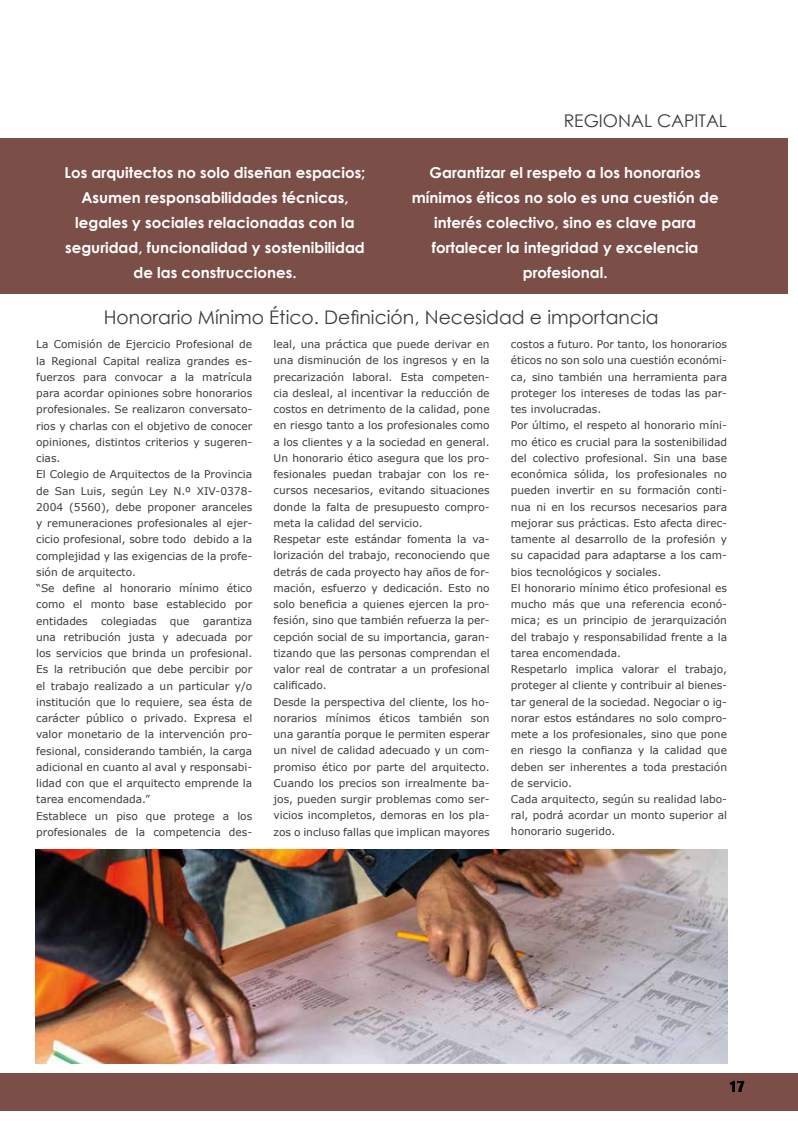
<style>
.page{position:relative;width:798px;height:1134px;background:#fff}
.page>*{position:absolute;margin:0;border:0;box-sizing:border-box;transform-origin:0 0}
.t1{font:18.75px "Century Gothic";color:#3c3c3b}
.t2{font:17.5px "Century Gothic";color:#3c3c3b}
.t3{font:700 15px/25px "Century Gothic";color:#fff;text-align:center}
.t4{font:900 condensed 15px "Helvetica LT Std";color:#000}
.t5{font:10.62px/16.2px "Verdana";color:#3c3c3b}
</style>
<div class="page">
<div style="left:0;top:1073px;width:797px;height:38px;background:#7b4e48"></div>
<div style="left:0;top:138px;width:787px;height:155px;background:#7b4e48"></div>
<img style="left:35px;top:850px;width:691px;height:213px">
<h2 class="t2" style="left:563px;top:108px;width:165px">REGIONAL CAPITAL</h2>
<h3 class="t3" style="left:65px;top:159px;width:302px">Los arquitectos no solo diseñan espacios; Asumen responsabilidades técnicas, legales y sociales relacionadas con la seguridad, funcionalidad y sostenibilidad de las construcciones.</h3>
<h3 class="t3" style="left:411px;top:159px;width:308px">Garantizar el respeto a los honorarios mínimos éticos no solo es una cuestión de interés colectivo, sino es clave para fortalecer la integridad y excelencia profesional.</h3>
<h1 class="t1" style="left:104px;top:304px;width:556px">Honorario Mínimo Ético. Definición, Necesidad e importancia</h1>
<p class="t5" style="left:36px;top:336px;width:217px">La Comisión de Ejercicio Profesional de la Regional Capital realiza grandes es&shy;fuerzos para convocar a la matrícula para acordar opiniones sobre honorarios profesionales. Se realizaron conversato&shy;rios y charlas con el objetivo de conocer opiniones, distintos criterios y sugeren&shy;cias.<br>El Colegio de Arquitectos de la Provincia de San Luis, según Ley N.º XIV-0378- 2004 (5560), debe proponer aranceles y remuneraciones profesionales al ejer&shy;cicio profesional, sobre todo debido a la complejidad y las exigencias de la profe&shy;sión de arquitecto.<br>“Se define al honorario mínimo ético como el monto base establecido por entidades colegiadas que garantiza una retribución justa y adecuada por los servicios que brinda un profesional.<br>Es la retribución que debe percibir por el trabajo realizado a un particular y/o institución que lo requiere, sea ésta de carácter público o privado. Expresa el valor monetario de la intervención pro&shy;fesional, considerando también, la carga adicional en cuanto al aval y responsabi&shy;lidad con que el arquitecto emprende la tarea encomendada.”<br>Establece un piso que protege a los profesionales de la competencia des-</p>
<p class="t5" style="left:273px;top:336px;width:217px">leal, una práctica que puede derivar en una disminución de los ingresos y en la precarización laboral. Esta competen&shy;cia desleal, al incentivar la reducción de costos en detrimento de la calidad, pone en riesgo tanto a los profesionales como a los clientes y a la sociedad en general.<br>Un honorario ético asegura que los pro&shy;fesionales puedan trabajar con los re&shy;cursos necesarios, evitando situaciones donde la falta de presupuesto compro&shy;meta la calidad del servicio.<br>Respetar este estándar fomenta la va&shy;lorización del trabajo, reconociendo que detrás de cada proyecto hay años de for&shy;mación, esfuerzo y dedicación. Esto no solo beneficia a quienes ejercen la pro&shy;fesión, sino que también refuerza la per&shy;cepción social de su importancia, garan&shy;tizando que las personas comprendan el valor real de contratar a un profesional calificado.<br>Desde la perspectiva del cliente, los ho&shy;norarios mínimos éticos también son una garantía porque le permiten esperar un nivel de calidad adecuado y un com&shy;promiso ético por parte del arquitecto.<br>Cuando los precios son irrealmente ba&shy;jos, pueden surgir problemas como ser&shy;vicios incompletos, demoras en los pla&shy;zos o incluso fallas que implican mayores</p>
<p class="t5" style="left:510px;top:336px;width:217px">costos a futuro. Por tanto, los honorarios éticos no son solo una cuestión económi&shy;ca, sino también una herramienta para proteger los intereses de todas las par&shy;tes involucradas.<br>Por último, el respeto al honorario míni&shy;mo ético es crucial para la sostenibilidad del colectivo profesional. Sin una base económica sólida, los profesionales no pueden invertir en su formación conti&shy;nua ni en los recursos necesarios para mejorar sus prácticas. Esto afecta direc&shy;tamente al desarrollo de la profesión y su capacidad para adaptarse a los cam&shy;bios tecnológicos y sociales.<br>El honorario mínimo ético profesional es mucho más que una referencia econó&shy;mica; es un principio de jerarquización del trabajo y responsabilidad frente a la tarea encomendada.<br>Respetarlo implica valorar el trabajo, proteger al cliente y contribuir al bienes&shy;tar general de la sociedad. Negociar o ig&shy;norar estos estándares no solo compro&shy;mete a los profesionales, sino que pone en riesgo la confianza y la calidad que deben ser inherentes a toda prestación de servicio.<br>Cada arquitecto, según su realidad labo&shy;ral, podrá acordar un monto superior al honorario sugerido.</p>
<h3 class="t4" style="left:729px;top:1076px;width:16px">17</h3>
</div>
